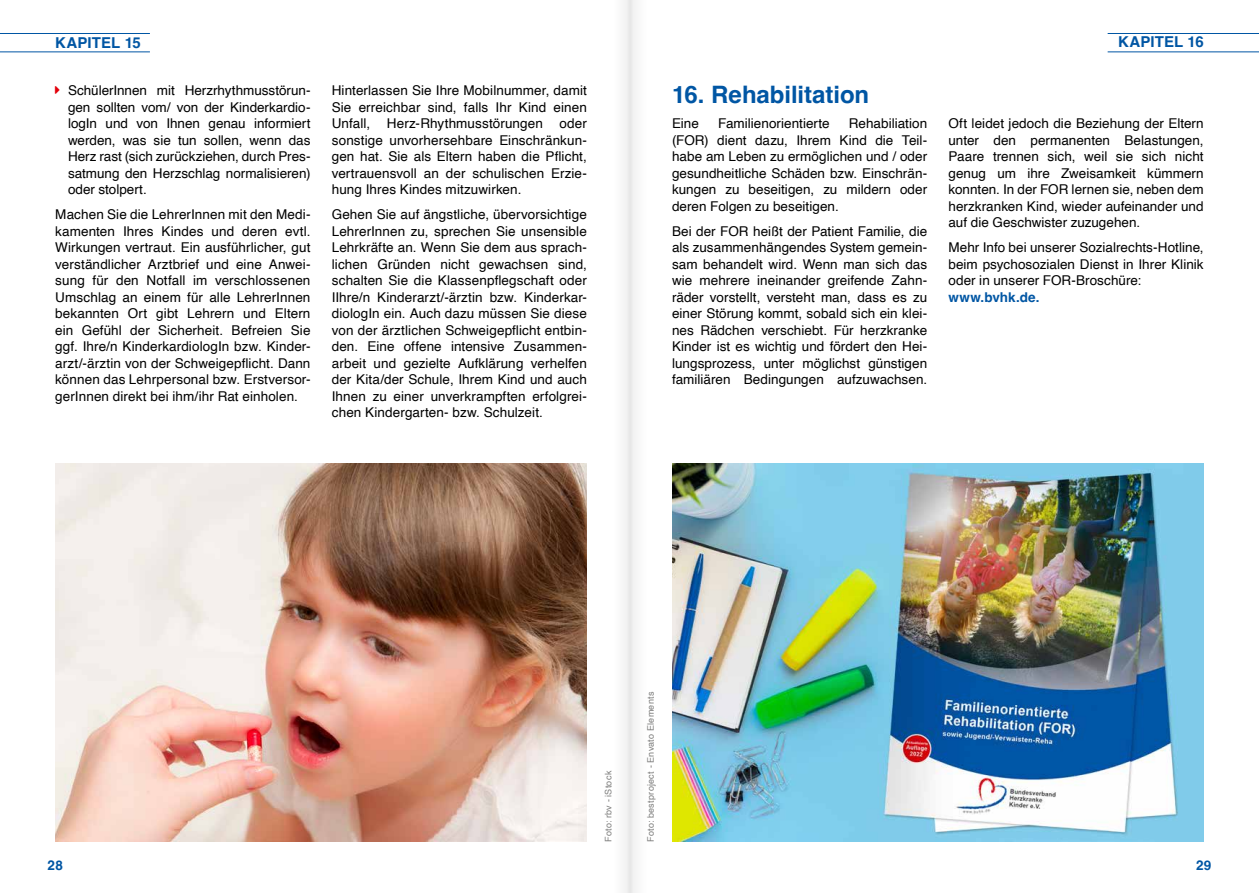
<style>
.page{position:relative;width:1259px;height:893px;background:#fff}
.page>*{position:absolute;margin:0;border:0;box-sizing:border-box;transform-origin:0 0}
.t1{font:700 24px "Helvetica";letter-spacing:-.005em;color:#0056a4}
.t2{font:700 15px "Helvetica";letter-spacing:.005em;color:#0056a4}
.t3{font:13.5px/16.5px "Helvetica";letter-spacing:.005em;color:#000;text-align:justify}
.t4{font:700 13.5px "Helvetica";letter-spacing:.02em;color:#0056a4}
.t5{font:9px "Helvetica";letter-spacing:.03em;color:#7d7d7c}
</style>
<div class="page">
<img style="left:672px;top:463px;width:531px;height:379px">
<img style="left:55px;top:463px;width:532px;height:378px">
<hr style="left:0;top:51px;width:150px;height:1px;background:#0056a4">
<hr style="left:0;top:33px;width:150px;height:1px;background:#0056a4">
<hr style="left:1107px;top:51px;width:152px;height:1px;background:#0056a4">
<hr style="left:1107px;top:33px;width:152px;height:1px;background:#0056a4">
<svg style="left:624px;top:0;width:12px;height:893px;fill:#f0f0f0"></svg>
<p class="t2" style="left:55px;top:34px;width:87px">KAPITEL 15</p>
<p class="t2" style="left:1118px;top:33px;width:87px">KAPITEL 16</p>
<p class="t3" style="left:68px;top:83px;width:244px">SchülerInnen mit Herzrhythmusstörun&shy;gen sollten vom/ von der Kinderkardio&shy;logIn und von Ihnen genau informiert werden, was sie tun sollen, wenn das Herz rast (sich zurückziehen, durch Pres&shy;satmung den Herzschlag normalisieren) oder stolpert.</p>
<p class="t3" style="left:55px;top:206px;width:257px">Machen Sie die LehrerInnen mit den Medi&shy;kamenten Ihres Kindes und deren evtl.<br>Wirkungen vertraut. Ein ausführlicher, gut verständlicher Arztbrief und eine Anwei&shy;sung für den Notfall im verschlossenen Umschlag an einem für alle LehrerInnen bekannten Ort gibt Lehrern und Eltern ein Gefühl der Sicherheit. Befreien Sie ggf. Ihre/n KinderkardiologIn bzw. Kinder&shy;arzt/-ärztin von der Schweigepflicht. Dann können das Lehrpersonal bzw. Erstversor&shy;gerInnen direkt bei ihm/ihr Rat einholen.</p>
<p class="t3" style="left:332px;top:82px;width:257px">Hinterlassen Sie Ihre Mobilnummer, damit Sie erreichbar sind, falls Ihr Kind einen Unfall, Herz-Rhythmusstörungen oder sonstige unvorhersehbare Einschränkun&shy;gen hat. Sie als Eltern haben die Pflicht, vertrauensvoll an der schulischen Erzie&shy;hung Ihres Kindes mitzuwirken.</p>
<p class="t3" style="left:332px;top:206px;width:257px">Gehen Sie auf ängstliche, übervorsichtige LehrerInnen zu, sprechen Sie unsensible Lehrkräfte an. Wenn Sie dem aus sprach&shy;lichen Gründen nicht gewachsen sind, schalten Sie die Klassenpflegschaft oder IIhre/n Kinderarzt/-ärztin bzw. Kinderkar&shy;diologIn ein. Auch dazu müssen Sie diese von der ärztlichen Schweigepflicht entbin&shy;den. Eine offene intensive Zusammen&shy;arbeit und gezielte Aufklärung verhelfen der Kita/der Schule, Ihrem Kind und auch Ihnen zu einer unverkrampften erfolgrei&shy;chen Kindergarten- bzw. Schulzeit.</p>
<h1 class="t1" style="left:672px;top:80px;width:199px">16. Rehabilitation</h1>
<p class="t3" style="left:672px;top:115px;width:28px">Eine</p>
<p class="t3" style="left:718px;top:115px;width:113px">Familienorientierte</p>
<p class="t3" style="left:672px;top:115px;width:257px;text-indent:177px">Rehabiliation (FOR) dient dazu, Ihrem Kind die Teil&shy;habe am Leben zu ermöglichen und / oder gesundheitliche Schäden bzw. Einschrän&shy;kungen zu beseitigen, zu mildern oder deren Folgen zu beseitigen.</p>
<p class="t3" style="left:672px;top:223px;width:257px">Bei der FOR heißt der Patient Familie, die als zusammenhängendes System gemein&shy;sam behandelt wird. Wenn man sich das wie mehrere ineinander greifende Zahn&shy;räder vorstellt, versteht man, dass es zu einer Störung kommt, sobald sich ein klei&shy;nes Rädchen verschiebt. Für herzkranke Kinder ist es wichtig und fördert den Hei&shy;lungsprozess, unter möglichst günstigen familiären Bedingungen aufzuwachsen.</p>
<p class="t3" style="left:948px;top:115px;width:257px">Oft leidet jedoch die Beziehung der Eltern unter den permanenten Belastungen, Paare trennen sich, weil sie sich nicht genug um ihre Zweisamkeit kümmern konnten. In der FOR lernen sie, neben dem herzkranken Kind, wieder aufeinander und auf die Geschwister zuzugehen.</p>
<p class="t3" style="left:948px;top:239px;width:257px">Mehr Info bei unserer Sozialrechts-Hotline, beim psychosozialen Dienst in Ihrer Klinik oder in unserer FOR-Broschüre:</p>
<p class="t4" style="left:948px;top:288px;width:93px">www.bvhk.de.</p>
<p class="t5" style="left:601px;top:842px;width:73px;rotate:-90deg">Foto: rbv - iStock</p>
<p class="t5" style="left:644px;top:842px;width:152px;rotate:-90deg">Foto: bestproject - Envato Elements</p>
<p class="t4" style="left:48px;top:857px;width:17px">28</p>
<p class="t4" style="left:1196px;top:857px;width:17px">29</p>
</div>
